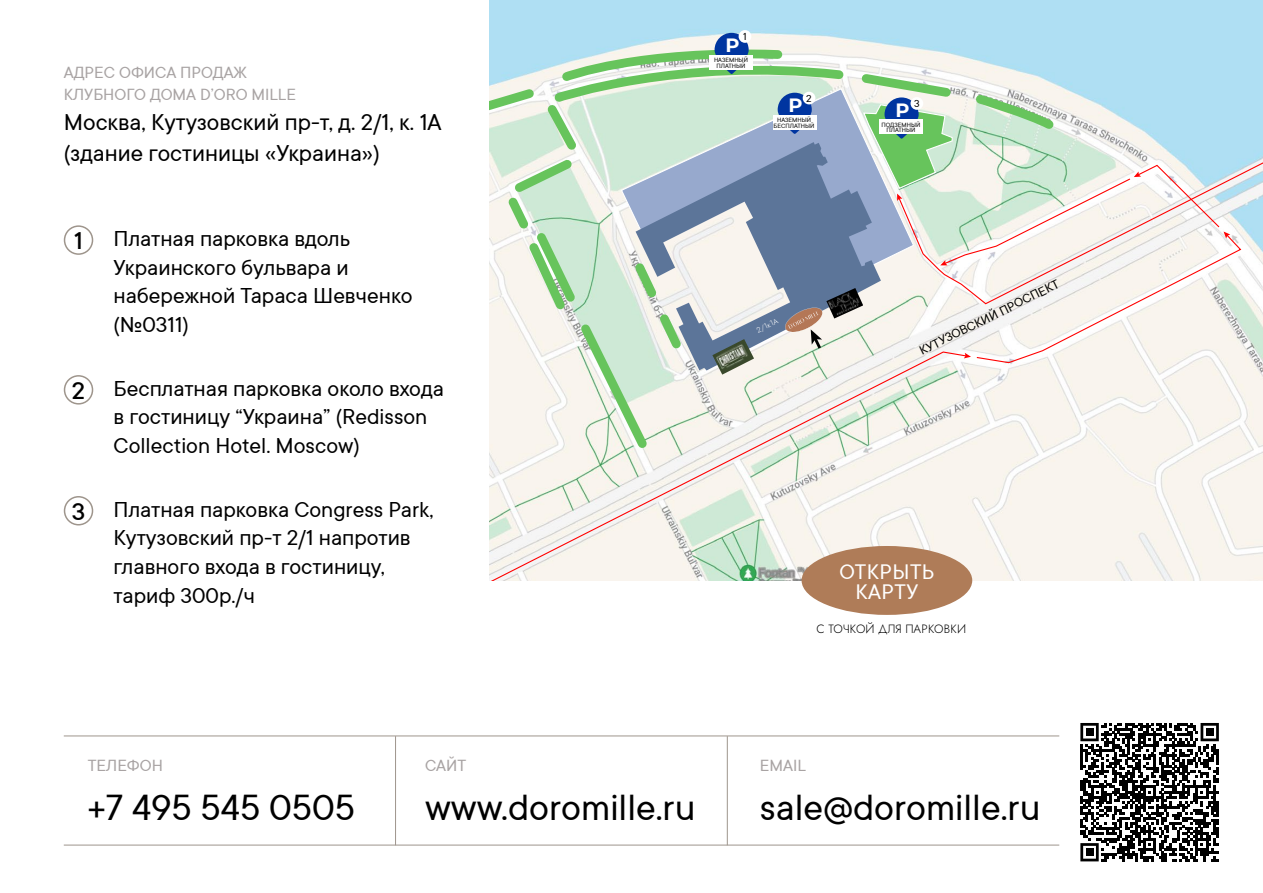
<style>
.page{position:relative;width:1263px;height:893px;background:#fff}
.page>*{position:absolute;margin:0;border:0;box-sizing:border-box;transform-origin:0 0}
.t1{font:40.5px "TT Commons Classic Trl";color:#000}
.t2{font:25.5px/30.6px "TT Commons Classic Trl";color:#000}
.t3{font:24px/28.8px "TT Commons Classic Trl";color:#000}
.t4{font:23.4px/20.2px "TT Commons Classic Trl";letter-spacing:.02em;color:#fff;text-align:center}
.t5{font:700 19.2px "Montserrat";color:#fff}
.t6{font:18px/21.6px "TT Commons Classic Trl";color:#a8a3a3}
.t7{font:13.95px "TT Commons Classic Trl";color:#000}
.t8{font:300 12px "Jost";color:#000}
.t9{font:11.4px "TT Commons Classic Trl";color:#000}
.t10{font:300 7.65px "Jost";color:#fff}
.t11{font:6.9px/5.6px "TT Commons Classic Trl";color:#000;text-align:center}
.s1{font-weight:500;font-size:27px}
</style>
<div class="page">
<img style="left:489px;top:0;width:774px;height:580px">
<svg style="left:489px;top:364px;width:479px;height:216px"></svg>
<svg style="left:1242px;top:146px;width:21px;height:159px"></svg>
<svg style="left:849px;top:142px;width:32px;height:228px;background:#9eacc2"></svg>
<svg style="left:856px;top:68px;width:386px;height:296px"></svg>
<svg style="left:489px;top:46px;width:360px;height:409px;background:#c7d6d0"></svg>
<div style="left:714px;top:33px;width:35px;height:41px;background:#0035a0;border-radius:17px"></div>
<div style="left:710px;top:55px;width:43px;height:15px;background:#fff"></div>
<div style="left:778px;top:93px;width:34px;height:41px;background:#0035a0;border-radius:17px"></div>
<div style="left:773px;top:115px;width:43px;height:15px;background:#fff"></div>
<svg style="left:884px;top:97px;width:35px;height:42px"></svg>
<div style="left:879px;top:120px;width:44px;height:14px;background:#fff"></div>
<div style="left:739px;top:30px;width:12px;height:13px;background:#fff;border-radius:50%"></div>
<div style="left:910px;top:97px;width:13px;height:13px;background:#fff;border-radius:50%"></div>
<div style="left:803px;top:92px;width:12px;height:12px;background:#fff;border-radius:50%"></div>
<img style="left:826px;top:288px;width:37px;height:31px">
<img style="left:712px;top:339px;width:42px;height:36px">
<div style="left:801px;top:546px;width:171px;height:69px;background:#af7c58;border-radius:50%"></div>
<hr style="left:64px;top:736px;width:995px;height:1px;background:#9e958c">
<hr style="left:64px;top:845px;width:995px;height:1px;background:#9e958c">
<hr style="left:395px;top:736px;width:1px;height:109px;background:#9e958c">
<hr style="left:727px;top:736px;width:1px;height:109px;background:#9e958c">
<div style="left:64px;top:225px;width:29px;height:30px;border:2px solid #9e958c;border-radius:50%"></div>
<div style="left:64px;top:375px;width:29px;height:30px;border:2px solid #9e958c;border-radius:50%"></div>
<div style="left:64px;top:496px;width:29px;height:29px;border:2px solid #9e958c;border-radius:50%"></div>
<svg style="left:1080px;top:723px;width:139px;height:138px"></svg>
<div style="left:1086px;top:728px;width:7px;height:8px;background:#000"></div>
<div style="left:1206px;top:728px;width:7px;height:8px;background:#000"></div>
<div style="left:1086px;top:848px;width:7px;height:8px;background:#000"></div>
<p class="t6" style="left:64px;top:61px;width:234px">АДРЕС ОФИСА ПРОДАЖ<br>КЛУБНОГО ДОМА D’ORO MILLE</p>
<p class="t2" style="left:64px;top:106px;width:379px">Москва, Кутузовский пр-т, д. 2/1, к. 1А (здание гостиницы «Украина»)</p>
<p class="t3" style="left:114px;top:223px;width:300px;text-indent:-39px"><span class="s1">1</span> Платная парковка вдоль<br>Украинского бульвара и набережной Тараса Шевченко (№0311)</p>
<p class="t3" style="left:114px;top:373px;width:332px;text-indent:-42px"><span class="s1">2</span> Бесплатная парковка около входа в гостиницу “Украина” (Redisson<br>Collection Hotel. Moscow)</p>
<p class="t3" style="left:114px;top:494px;width:321px;text-indent:-42px"><span class="s1">3</span> Платная парковка Congress Park,<br>Кутузовский пр-т 2/1 напротив главного входа в гостиницу, тариф 300р./ч</p>
<p class="t9" style="left:743px;top:29px;width:5px">1</p>
<p class="t5" style="left:725px;top:31px;width:16px">P</p>
<p class="t11" style="left:714px;top:57px;width:35px">НАЗЕМНЫЙ<br>ПЛАТНЫЙ</p>
<p class="t9" style="left:806px;top:91px;width:7px">2</p>
<p class="t5" style="left:788px;top:91px;width:16px">P</p>
<p class="t11" style="left:774px;top:117px;width:42px">НАЗЕМНЫЙ<br>БЕСПЛАТНЫЙ</p>
<p class="t10" style="left:755px;top:325px;width:24px;rotate:-25deg">2/1к1А</p>
<p class="t9" style="left:914px;top:96px;width:7px">3</p>
<p class="t5" style="left:895px;top:96px;width:16px">P</p>
<p class="t11" style="left:881px;top:122px;width:40px">ПОДЗЕМНЫЙ<br>ПЛАТНЫЙ</p>
<p class="t7" style="left:916px;top:343px;width:155px;rotate:-26deg">КУТУЗОВСКИЙ ПРОСПЕКТ</p>
<p class="t4" style="left:839px;top:560px;width:96px">ОТКРЫТЬ<br>КАРТУ</p>
<p class="t8" style="left:817px;top:621px;width:151px">С ТОЧКОЙ ДЛЯ ПАРКОВКИ</p>
<p class="t6" style="left:88px;top:754px;width:77px">ТЕЛЕФОН</p>
<h1 class="t1" style="left:88px;top:782px;width:269px">+7 495 545 0505</h1>
<p class="t6" style="left:425px;top:754px;width:43px">САЙТ</p>
<h1 class="t1" style="left:425px;top:782px;width:272px">www.doromille.ru</h1>
<p class="t6" style="left:760px;top:754px;width:48px">EMAIL</p>
<h1 class="t1" style="left:760px;top:782px;width:282px">sale@doromille.ru</h1>
</div>
